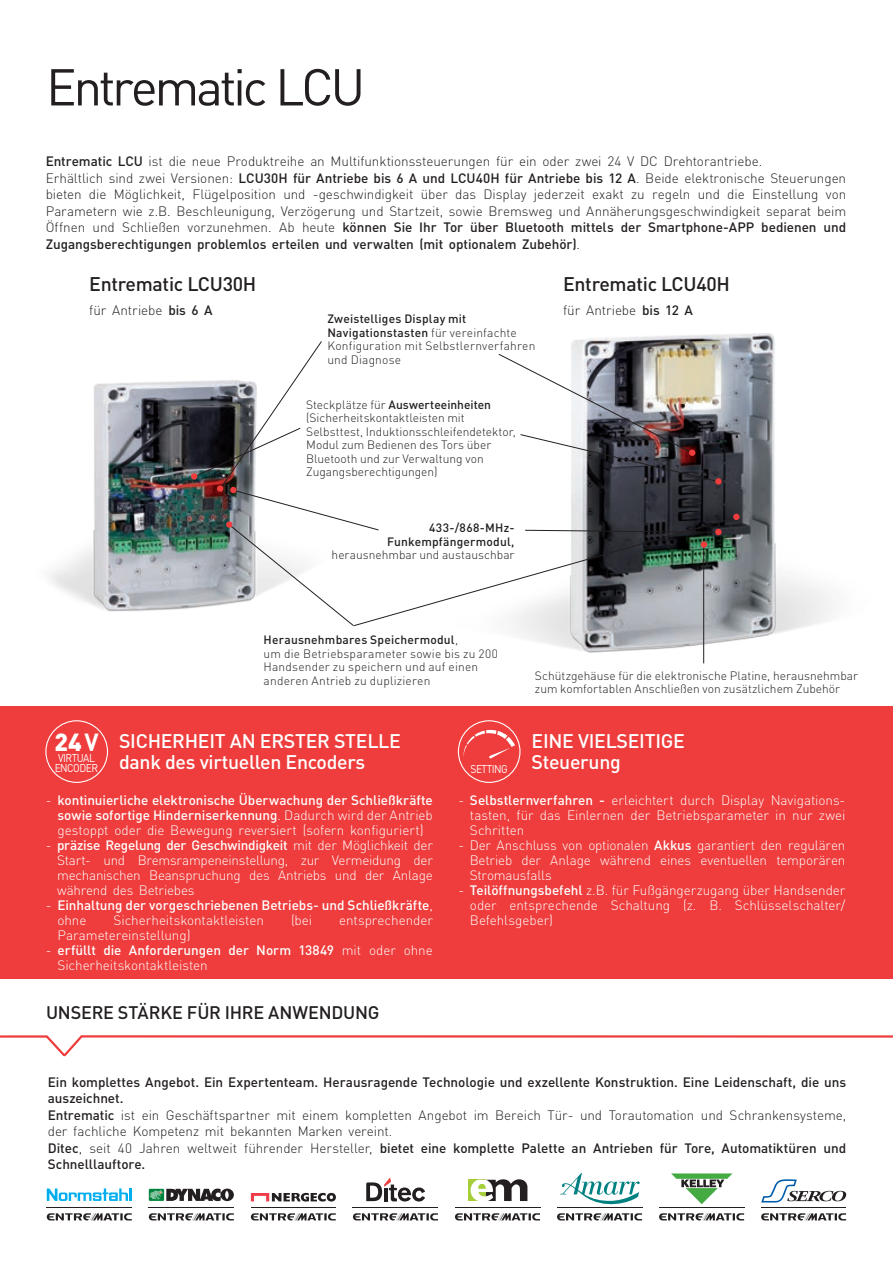
<style>
.page{position:relative;width:893px;height:1263px;background:#fff}
.page>*{position:absolute;margin:0;border:0;box-sizing:border-box;transform-origin:0 0}
.t1{font:51px "DIN Pro";letter-spacing:-.065em;color:#231f20}
.t2{font:900 24.45px "DIN Pro";color:#fff}
.t3{font:500 19.5px/21px "DIN Pro";letter-spacing:-.015em;color:#fff}
.t4{font:500 19.5px "DIN Pro";letter-spacing:-.015em;color:#231f20}
.SubHead_12{font:500 18px "DIN Pro";letter-spacing:-.015em;color:#231f20}
.Bodytext_9_-15{font:300 13.5px/16.5px "DIN Pro";letter-spacing:-.005em;color:#231f20}
.Bodytext_9_-15-2{font:300 13.5px/15px "DIN Pro";letter-spacing:-.005em;color:#fff;text-align:justify}
.Bodytext_9_-15-3{font:500 13.5px/16.5px "DIN Pro";letter-spacing:-.005em;color:#231f20}
.Bodytext_9_-15-4{font:500 13.5px/15px "DIN Pro";letter-spacing:-.005em;color:#fff;text-align:justify}
.Didascalie_Foto_8{font:300 12px/13.5px "DIN Pro";letter-spacing:.005em;color:#231f20}
.Didascalie_Foto_8-2{font:500 12px/13.5px "DIN Pro";letter-spacing:.015em;color:#231f20;text-align:right}
.t5{font:11.25px "DIN Pro";letter-spacing:-.05em;color:#fff;scale:.91 1}
.s1{font-weight:500}
.s2{font-weight:300}
.s3{font-weight:700}
</style>
<div class="page">
<img style="left:49px;top:381px;width:306px;height:246px">
<img style="left:514px;top:333px;width:318px;height:331px">
<svg style="left:0;top:1035px;width:893px;height:22px"></svg>
<div style="left:0;top:706px;width:893px;height:272px;background:#ee3d3c"></div>
<div style="left:191px;top:473px;width:6px;height:7px;background:#ee3d3c;border-radius:50%"></div>
<div style="left:733px;top:514px;width:7px;height:6px;background:#ee3d3c;border-radius:50%"></div>
<svg style="left:193px;top:341px;width:544px;height:285px"></svg>
<div style="left:689px;top:449px;width:6px;height:7px;background:#ee3d3c;border-radius:50%"></div>
<hr style="left:703px;top:545px;width:1px;height:118px;background:#231f20">
<div style="left:701px;top:541px;width:6px;height:7px;background:#ee3d3c;border-radius:50%"></div>
<div style="left:45px;top:720px;width:63px;height:63px;border:1px solid #fff;border-radius:50%"></div>
<div style="left:458px;top:720px;width:62px;height:63px;border:1px solid #fff;border-radius:50%"></div>
<svg style="left:463px;top:730px;width:52px;height:29px"></svg>
<svg style="left:47px;top:1213px;width:85px;height:7px"></svg>
<hr style="left:47px;top:1207px;width:85px;height:1px;background:#231f20">
<svg style="left:47px;top:1188px;width:85px;height:13px"></svg>
<svg style="left:149px;top:1213px;width:85px;height:7px"></svg>
<hr style="left:149px;top:1207px;width:85px;height:1px;background:#231f20">
<svg style="left:149px;top:1189px;width:15px;height:12px"></svg>
<svg style="left:150px;top:1188px;width:84px;height:13px"></svg>
<svg style="left:455px;top:1213px;width:85px;height:7px"></svg>
<hr style="left:455px;top:1207px;width:85px;height:1px;background:#231f20">
<div style="left:468px;top:1180px;width:18px;height:21px;background:#a6ce39"></div>
<svg style="left:471px;top:1179px;width:56px;height:22px"></svg>
<svg style="left:761px;top:1213px;width:85px;height:7px"></svg>
<hr style="left:761px;top:1207px;width:85px;height:1px;background:#231f20">
<svg style="left:761px;top:1179px;width:85px;height:23px"></svg>
<svg style="left:671px;top:1173px;width:61px;height:31px"></svg>
<svg style="left:659px;top:1213px;width:85px;height:7px"></svg>
<hr style="left:659px;top:1207px;width:85px;height:1px;background:#231f20">
<svg style="left:557px;top:1173px;width:85px;height:47px"></svg>
<svg style="left:251px;top:1193px;width:85px;height:8px"></svg>
<svg style="left:251px;top:1213px;width:85px;height:7px"></svg>
<hr style="left:251px;top:1207px;width:85px;height:1px;background:#231f20">
<svg style="left:366px;top:1177px;width:59px;height:24px"></svg>
<svg style="left:353px;top:1213px;width:85px;height:7px"></svg>
<hr style="left:353px;top:1207px;width:85px;height:1px;background:#231f20">
<p class="t1" style="left:46px;top:52px;width:321px">Entrematic LCU</p>
<p class="Bodytext_9_-15" style="left:46px;top:153px;width:718px"><span class="s1">Entrematic LCU</span> ist die neue Produktreihe an Multifunktionssteuerungen für ein oder zwei 24 V DC Drehtorantriebe.</p>
<p class="Bodytext_9_-15" style="left:46px;top:169px;width:802px;text-align:justify">Erhältlich sind zwei Versionen: <span class="s1">LCU30H für Antriebe bis 6 A und LCU40H für Antriebe bis 12 A</span>. Beide elektronische Steuerungen bieten die Möglichkeit, Flügelposition und -geschwindigkeit über das Display jederzeit exakt zu regeln und die Einstellung von Parametern wie z.B. Beschleunigung, Verzögerung und Startzeit, sowie Bremsweg und Annäherungsgeschwindigkeit separat beim Öffnen und Schließen vorzunehmen. Ab heute <span class="s1">können Sie Ihr Tor über Bluetooth mittels der Smartphone-APP bedienen und Zugangsberechtigungen problemlos erteilen und verwalten (mit optionalem Zubehör)</span>.</p>
<p class="t4" style="left:89px;top:271px;width:169px">Entrematic LCU30H</p>
<p class="Bodytext_9_-15" style="left:89px;top:301px;width:125px">für Antriebe <span class="s1">bis 6 A</span></p>
<p class="Didascalie_Foto_8" style="left:327px;top:312px;width:210px"><span class="s1">Zweistelliges Display mit<br>Navigationstasten</span> für vereinfachte<br>Konfiguration mit Selbstlernverfahren und Diagnose</p>
<p class="Didascalie_Foto_8" style="left:306px;top:397px;width:186px">Steckplätze für <span class="s1">Auswerteeinheiten </span>(Sicherheitskontaktleisten mit</p>
<p class="Didascalie_Foto_8" style="left:306px;top:424px;width:211px">Selbsttest, Induktionsschleifendetektor, Modul zum Bedienen des Tors über Bluetooth und zur Verwaltung von Zugangsberechtigungen)</p>
<p class="Didascalie_Foto_8-2" style="left:332px;top:521px;width:184px">433-/868-MHz-<br>Funkempfängermodul, <span class="s2">herausnehmbar und austauschbar</span></p>
<p class="t4" style="left:563px;top:271px;width:169px">Entrematic LCU40H</p>
<p class="Bodytext_9_-15" style="left:563px;top:301px;width:131px">für Antriebe <span class="s1">bis 12 A</span></p>
<p class="Didascalie_Foto_8" style="left:264px;top:632px;width:236px"><span class="s1">Herausnehmbares Speichermodul</span>,<br>um die Betriebsparameter sowie bis zu 200<br>Handsender zu speichern und auf einen anderen Antrieb zu duplizieren</p>
<p class="Didascalie_Foto_8" style="left:535px;top:668px;width:325px">Schützgehäuse für die elektronische Platine, herausnehmbar zum komfortablen Anschließen von zusätzlichem Zubehör</p>
<p class="t2" style="left:55px;top:725px;width:46px">24 <span class="s3">V</span></p>
<p class="t5" style="left:58px;top:750px;width:42px">VIRTUAL</p>
<p class="t5" style="left:55px;top:761px;width:49px">ENCODER</p>
<p class="t5" style="left:470px;top:761px;width:43px">SETTING</p>
<p class="t3" style="left:119px;top:730px;width:283px">SICHERHEIT AN ERSTER STELLE dank des virtuellen Encoders</p>
<p class="t3" style="left:531px;top:730px;width:155px">EINE VIELSEITIGE<br>Steuerung</p>
<p class="Bodytext_9_-15-4" style="left:57px;top:792px;width:377px;text-indent:-12px"><span class="s2">-</span> kontinuierliche elektronische Überwachung der Schließkräfte sowie sofortige Hinderniserkennung<span class="s2">. Dadurch wird der Antrieb gestoppt oder die Bewegung reversiert (sofern konfiguriert)</span></p>
<p class="Bodytext_9_-15-2" style="left:57px;top:837px;width:377px;text-indent:-11px">- <span class="s1">präzise Regelung der Geschwindigkeit</span> mit der Möglichkeit der Start- und Bremsrampeneinstellung, zur Vermeidung der mechanischen Beanspruchung des Antriebs und der Anlage während des Betriebes</p>
<p class="Bodytext_9_-15-4" style="left:57px;top:897px;width:377px;text-indent:-12px"><span class="s2">-</span> Einhaltung der vorgeschriebenen Betriebs- und Schließkräfte<span class="s2">, ohne</span></p>
<p class="Bodytext_9_-15-2" style="left:114px;top:912px;width:152px">Sicherheitskontaktleisten</p>
<p class="Bodytext_9_-15-2" style="left:291px;top:912px;width:23px">(bei</p>
<p class="Bodytext_9_-15-2" style="left:339px;top:912px;width:95px">entsprechender</p>
<p class="Bodytext_9_-15-2" style="left:57px;top:927px;width:135px">Parametereinstellung)</p>
<p class="Bodytext_9_-15-2" style="left:57px;top:942px;width:377px;text-indent:-12px">- <span class="s1">erfüllt die Anforderungen der Norm 13849</span> mit oder ohne<br>Sicherheitskontaktleisten</p>
<p class="SubHead_12" style="left:46px;top:1000px;width:335px">UNSERE STÄRKE FÜR IHRE ANWENDUNG</p>
<p class="Bodytext_9_-15-2" style="left:470px;top:792px;width:377px;text-indent:-12px">- <span class="s1">Selbstlernverfahren -</span> erleichtert durch Display Navigations&shy;tasten, für das Einlernen der Betriebsparameter in nur zwei Schritten</p>
<p class="Bodytext_9_-15-2" style="left:470px;top:837px;width:377px;text-indent:-11px">- Der Anschluss von optionalen <span class="s1">Akkus</span> garantiert den regulären Betrieb der Anlage während eines eventuellen temporären Stromausfalls</p>
<p class="Bodytext_9_-15-2" style="left:470px;top:882px;width:377px;text-indent:-12px">- <span class="s1">Teilöffnungsbefehl</span> z.B. für Fußgängerzugang über Handsender oder entsprechende Schaltung (z. B. Schlüsselschalter/ Befehlsgeber)</p>
<p class="Bodytext_9_-15-3" style="left:48px;top:1073px;width:800px">Ein komplettes Angebot. Ein Expertenteam. Herausragende Technologie und exzellente Konstruktion. Eine Leidenschaft, die uns auszeichnet.</p>
<p class="Bodytext_9_-15" style="left:48px;top:1106px;width:800px"><span class="s1">Entrematic</span> ist ein Geschäftspartner mit einem kompletten Angebot im Bereich Tür- und Torautomation und Schrankensysteme, der fachliche Kompetenz mit bekannten Marken vereint.</p>
<p class="Bodytext_9_-15-3" style="left:48px;top:1139px;width:800px">Ditec<span class="s2">, seit 40 Jahren weltweit führender Hersteller,</span> bietet eine komplette Palette an Antrieben für Tore, Automatiktüren und<br>Schnelllauftore.</p>
</div>
